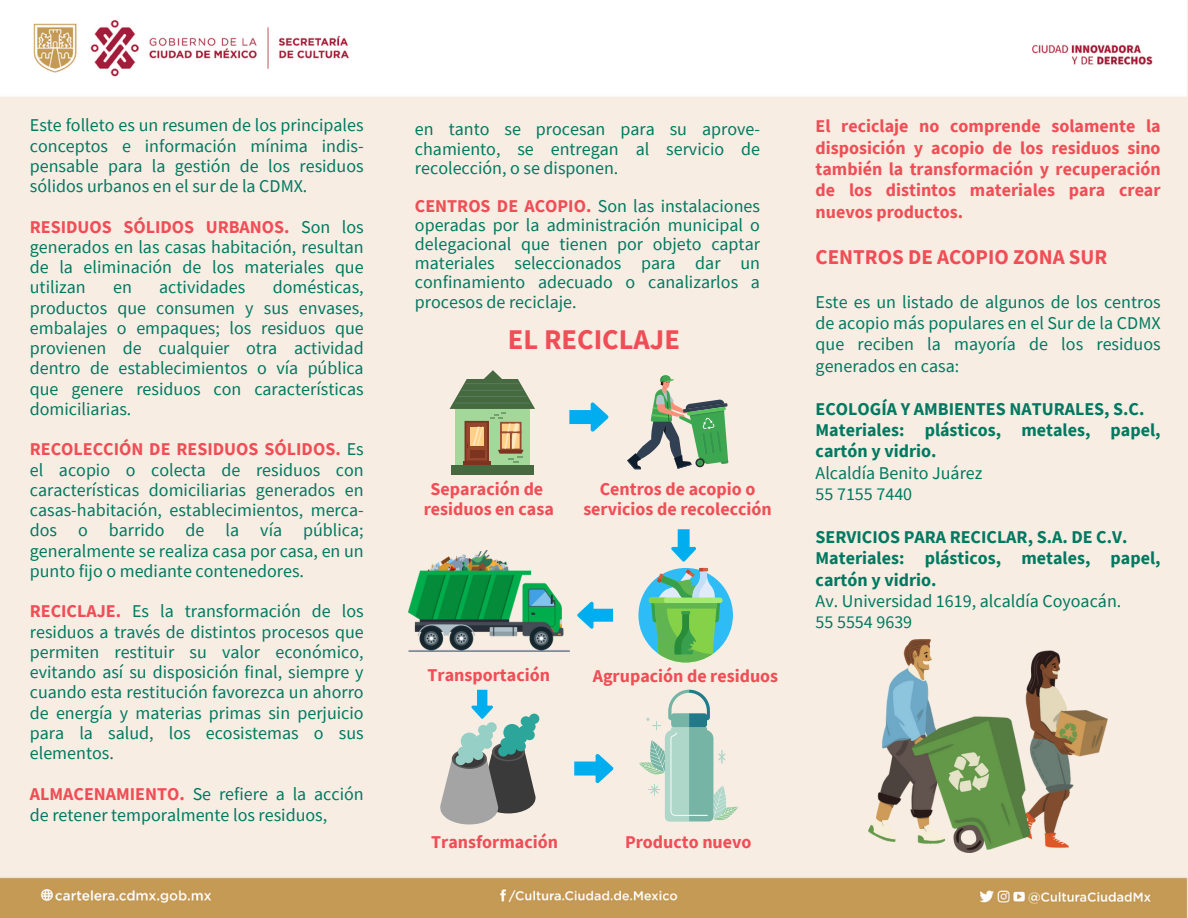
<style>
.page{position:relative;width:1188px;height:918px;background:#fff}
.page>*{position:absolute;margin:0;border:0;box-sizing:border-box;transform-origin:0 0}
.t1{font:700 28.5px "Source Sans Pro";color:#f04e56}
.t2{font:700 21px "Source Sans Pro";color:#f04e56}
.t3{font:18px/20.2px "Source Sans Pro";color:#007960;text-align:justify}
.t4{font:700 18px/21.3px "Source Sans Pro";color:#f04e56;text-align:center}
.t5{font:700 18px/21.3px "Source Sans Pro";color:#007960}
.s1{font-weight:700;color:#f04e56}
</style>
<div class="page">
<img style="left:0;top:0;width:1188px;height:918px">
<p class="t3" style="left:30px;top:115px;width:335px">Este folleto es un resumen de los principales conceptos e información mínima indis&shy;pensable para la gestión de los residuos sólidos urbanos en el sur de la CDMX.</p>
<p class="t3" style="left:30px;top:216px;width:335px"><span class="s1">RESIDUOS SÓLIDOS URBANOS.</span> Son los generados en las casas habitación, resultan de la eliminación de los materiales que utilizan</p>
<p class="t3" style="left:30px;top:277px;width:335px;text-indent:243px">domésticas, productos que consumen y sus envases, embalajes o empaques; los residuos que provienen de cualquier otra actividad dentro de establecimientos o vía pública que genere residuos con características domiciliarias.</p>
<p class="t3" style="left:30px;top:439px;width:335px"><span class="s1">RECOLECCIÓN DE RESIDUOS SÓLIDOS.</span> Es el acopio o colecta de residuos con características domiciliarias generados en casas-habitación, establecimientos, merca&shy;dos o barrido de la vía pública; generalmente se realiza casa por casa, en un punto fijo o mediante contenedores.</p>
<p class="t3" style="left:30px;top:601px;width:335px"><span class="s1">RECICLAJE.</span> Es la transformación de los residuos a través de distintos procesos que permiten restituir su valor económico, evitando así su disposición final, siempre y cuando esta restitución favorezca un ahorro de energía y materias primas sin perjuicio para la salud, los ecosistemas o sus elementos.</p>
<p class="t3" style="left:30px;top:783px;width:335px;line-height:21.3px"><span class="s1">ALMACENAMIENTO.</span> Se refiere a la acción de retener temporalmente los residuos,</p>
<p class="t3" style="left:113px;top:277px;width:20px">en</p>
<p class="t3" style="left:159px;top:277px;width:88px">actividades</p>
<p class="t3" style="left:415px;top:119px;width:347px;line-height:19.2px">en tanto se procesan para su aprove&shy;chamiento, se entregan al servicio de recolección, o se disponen.</p>
<p class="t3" style="left:415px;top:196px;width:347px;line-height:19.2px"><span class="s1">CENTROS DE ACOPIO.</span> Son las instalaciones operadas por la administración municipal o delegacional que tienen por objeto captar materiales seleccionados para dar un confinamiento adecuado o canalizarlos a procesos de reciclaje.</p>
<p class="t1" style="left:508px;top:321px;width:174px">EL RECICLAJE</p>
<p class="t4" style="left:431px;top:478px;width:114px">Separación de</p>
<p class="t4" style="left:424px;top:498px;width:132px">residuos en casa</p>
<p class="t4" style="left:583px;top:478px;width:190px;line-height:20.2px">Centros de acopio o servicios de recolección</p>
<p class="t4" style="left:428px;top:664px;width:124px">Transportación</p>
<p class="t4" style="left:593px;top:665px;width:187px">Agrupación de residuos</p>
<p class="t4" style="left:816px;top:115px;width:347px;text-align:justify">El reciclaje no comprende solamente la disposición y acopio de los residuos sino también la transformación y recuperación de los distintos materiales para crear nuevos productos.</p>
<p class="t2" style="left:816px;top:243px;width:293px">CENTROS DE ACOPIO ZONA SUR</p>
<p class="t3" style="left:816px;top:291px;width:347px;line-height:21.3px">Este es un listado de algunos de los centros de acopio más populares en el Sur de la CDMX que reciben la mayoría de los residuos generados en casa:</p>
<p class="t5" style="left:816px;top:398px;width:330px">ECOLOGÍA Y AMBIENTES NATURALES, S.C.</p>
<p class="t5" style="left:816px;top:419px;width:347px">Materiales: plásticos, metales, papel, cartón y vidrio.</p>
<p class="t3" style="left:816px;top:462px;width:168px">Alcaldía Benito Juárez</p>
<p class="t3" style="left:816px;top:484px;width:98px">55 7155 7440</p>
<p class="t5" style="left:816px;top:526px;width:313px">SERVICIOS PARA RECICLAR, S.A. DE C.V.</p>
<p class="t5" style="left:816px;top:547px;width:347px">Materiales: plásticos, metales, papel, cartón y vidrio.</p>
<p class="t3" style="left:816px;top:590px;width:307px">Av. Universidad 1619, alcaldía Coyoacán.</p>
<p class="t3" style="left:816px;top:612px;width:98px">55 5554 9639</p>
<p class="t4" style="left:431px;top:831px;width:128px">Transformación</p>
<p class="t4" style="left:625px;top:831px;width:128px">Producto nuevo</p>
</div>
